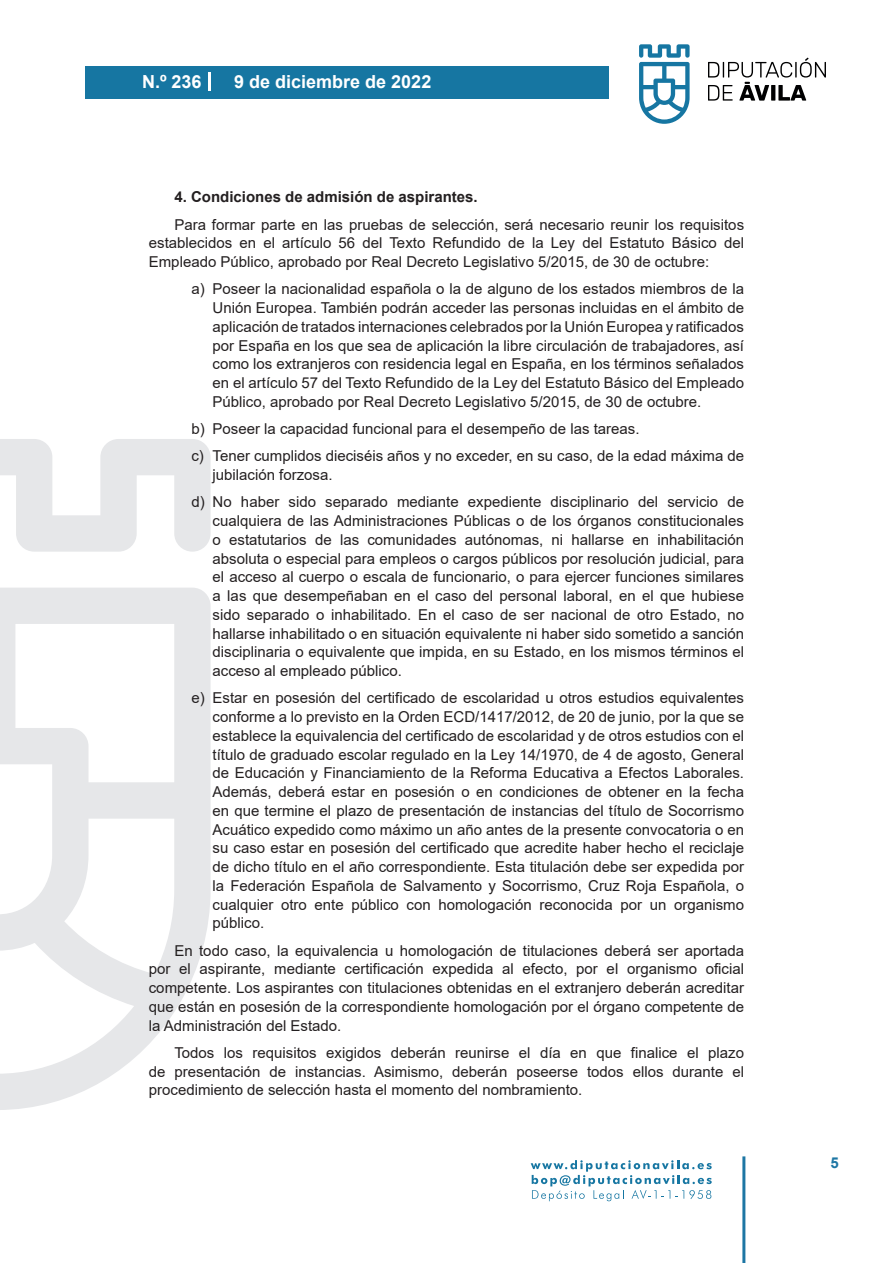
<style>
.page{position:relative;width:893px;height:1263px;background:#fff}
.page>*{position:absolute;margin:0;border:0;box-sizing:border-box;transform-origin:0 0}
.t1{font:700 18px "Arial";color:#fff}
.t2{font:15px/18.8px "Arial";color:#231f20;text-align:justify}
.t3{font:700 15px "Arial";color:#231f20}
.t4{font:700 15px "Arial";color:#1d76a4}
</style>
<div class="page">
<svg style="left:531px;top:1160px;width:181px;height:41px"></svg>
<div style="left:85px;top:66px;width:523px;height:33px;background:#1676a2"></div>
<svg style="left:639px;top:44px;width:51px;height:80px"></svg>
<svg style="left:708px;top:58px;width:118px;height:43px"></svg>
<hr style="left:742px;top:1156px;width:3px;height:107px;background:#1d76a4">
<svg style="left:208px;top:72px;width:2px;height:18px"></svg>
<svg style="left:0;top:439px;width:211px;height:671px"></svg>
<p class="t1" style="left:142px;top:69px;width:61px">N.º 236</p>
<p class="t1" style="left:234px;top:69px;width:199px">9 de diciembre de 2022</p>
<p class="t3" style="left:174px;top:186px;width:305px">4. Condiciones de admisión de aspirantes.</p>
<p class="t2" style="left:149px;top:215px;width:597px;text-indent:26px">Para formar parte en las pruebas de selección, será necesario reunir los requisitos establecidos en el artículo 56 del Texto Refundido de la Ley del Estatuto Básico del Empleado Público, aprobado por Real Decreto Legislativo 5/2015, de 30 de octubre:</p>
<p class="t2" style="left:213px;top:280px;width:533px;text-indent:-21px">a) Poseer la nacionalidad española o la de alguno de los estados miembros de la Unión Europea. También podrán acceder las personas incluidas en el ámbito de aplicación de tratados internaciones celebrados por la Unión Europea y ratificados por España en los que sea de aplicación la libre circulación de trabajadores, así como los extranjeros con residencia legal en España, en los términos señalados en el artículo 57 del Texto Refundido de la Ley del Estatuto Básico del Empleado Público, aprobado por Real Decreto Legislativo 5/2015, de 30 de octubre.</p>
<p class="t2" style="left:191px;top:415px;width:554px;line-height:27.3px">b) Poseer la capacidad funcional para el desempeño de las tareas.<br>c) Tener cumplidos dieciséis años y no exceder, en su caso, de la edad máxima de</p>
<p class="t2" style="left:191px;top:461px;width:554px;line-height:27.3px;text-indent:21px">jubilación forzosa.<br>d) No haber sido separado mediante expediente disciplinario del servicio de</p>
<p class="t2" style="left:213px;top:511px;width:533px">cualquiera de las Administraciones Públicas o de los órganos constitucionales o estatutarios de las comunidades autónomas, ni hallarse en inhabilitación absoluta o especial para empleos o cargos públicos por resolución judicial, para el acceso al cuerpo o escala de funcionario, o para ejercer funciones similares a las que desempeñaban en el caso del personal laboral, en el que hubiese sido separado o inhabilitado. En el caso de ser nacional de otro Estado, no hallarse inhabilitado o en situación equivalente ni haber sido sometido a sanción disciplinaria o equivalente que impida, en su Estado, en los mismos términos el acceso al empleado público.</p>
<p class="t2" style="left:213px;top:689px;width:533px;text-indent:-21px">e) Estar en posesión del certificado de escolaridad u otros estudios equivalentes conforme a lo previsto en la Orden ECD/1417/2012, de 20 de junio, por la que se establece la equivalencia del certificado de escolaridad y de otros estudios con el título de graduado escolar regulado en la Ley 14/1970, de 4 de agosto, General de Educación y Financiamiento de la Reforma Educativa a Efectos Laborales.<br>Además, deberá estar en posesión o en condiciones de obtener en la fecha en que termine el plazo de presentación de instancias del título de Socorrismo Acuático expedido como máximo un año antes de la presente convocatoria o en su caso estar en posesión del certificado que acredite haber hecho el reciclaje de dicho título en el año correspondiente. Esta titulación debe ser expedida por la Federación Española de Salvamento y Socorrismo, Cruz Roja Española, o cualquier otro ente público con homologación reconocida por un organismo público.</p>
<p class="t2" style="left:149px;top:941px;width:597px;text-indent:26px">En todo caso, la equivalencia u homologación de titulaciones deberá ser aportada por el aspirante, mediante certificación expedida al efecto, por el organismo oficial competente. Los aspirantes con titulaciones obtenidas en el extranjero deberán acreditar que están en posesión de la correspondiente homologación por el órgano competente de la Administración del Estado.</p>
<p class="t2" style="left:149px;top:1043px;width:597px;text-indent:26px">Todos los requisitos exigidos deberán reunirse el día en que finalice el plazo de presentación de instancias. Asimismo, deberán poseerse todos ellos durante el procedimiento de selección hasta el momento del nombramiento.</p>
<p class="t4" style="left:831px;top:1152px;width:10px">5</p>
</div>
